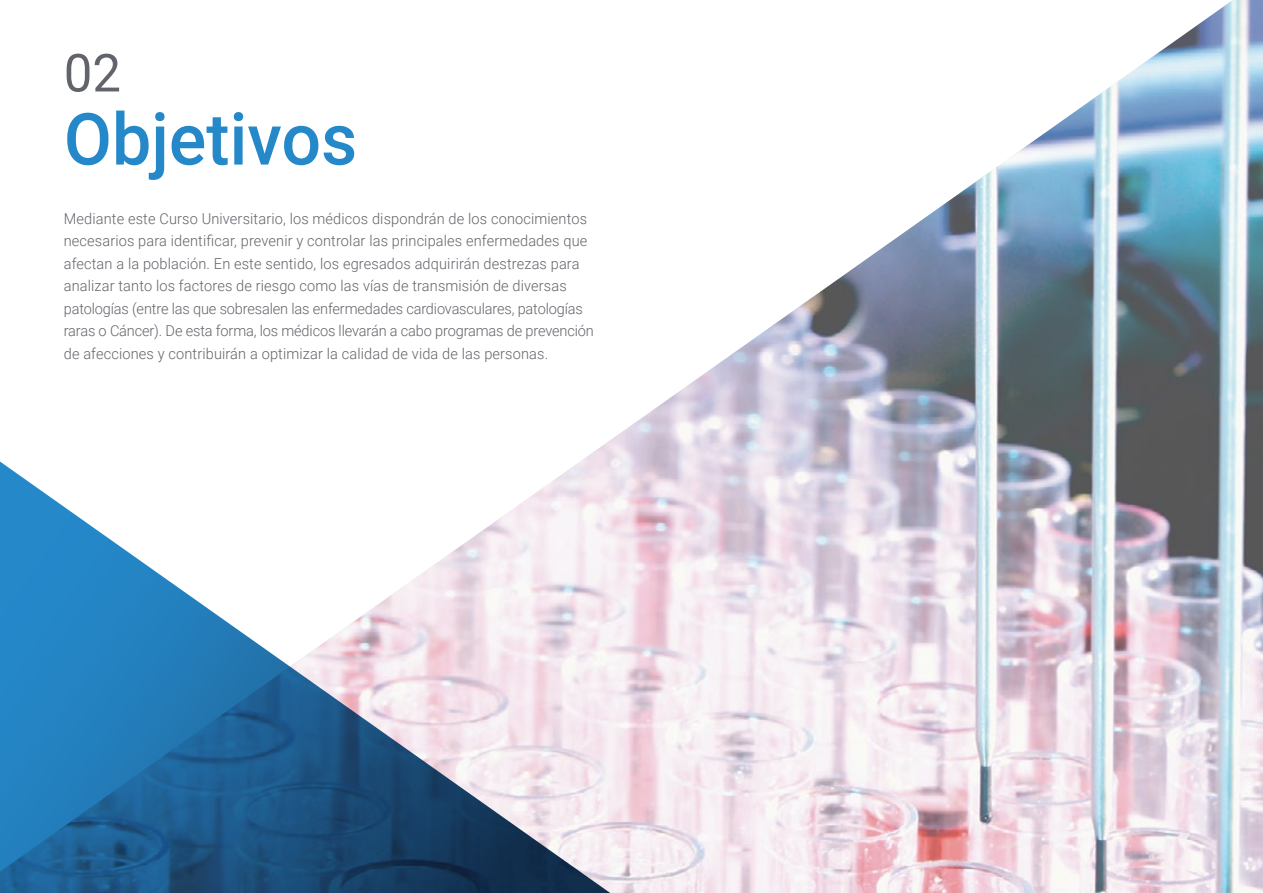
<style>
.page{position:relative;width:1263px;height:893px;background:#fff}
.page>*{position:absolute;margin:0;border:0;box-sizing:border-box;transform-origin:0 0}
.t1{font:500 72px "Roboto";color:#2488c9}
.t2{font:52.5px "Roboto";color:#61646a}
.t3{font:300 15px/22.5px "Roboto";letter-spacing:.01em;color:#61646a}
</style>
<div class="page">
<img style="left:602px;top:0;width:661px;height:893px">
<svg style="left:0;top:446px;width:640px;height:447px"></svg>
<h2 class="t2" style="left:64px;top:36px;width:59px">02</h2>
<h1 class="t1" style="left:64px;top:89px;width:295px">Objetivos</h1>
<p class="t3" style="left:64px;top:207px;width:531px">Mediante este Curso Universitario, los médicos dispondrán de los conocimientos necesarios para identificar, prevenir y controlar las principales enfermedades que afectan a la población. En este sentido, los egresados adquirirán destrezas para analizar tanto los factores de riesgo como las vías de transmisión de diversas patologías (entre las que sobresalen las enfermedades cardiovasculares, patologías raras o Cáncer). De esta forma, los médicos llevarán a cabo programas de prevención de afecciones y contribuirán a optimizar la calidad de vida de las personas.</p>
</div>
